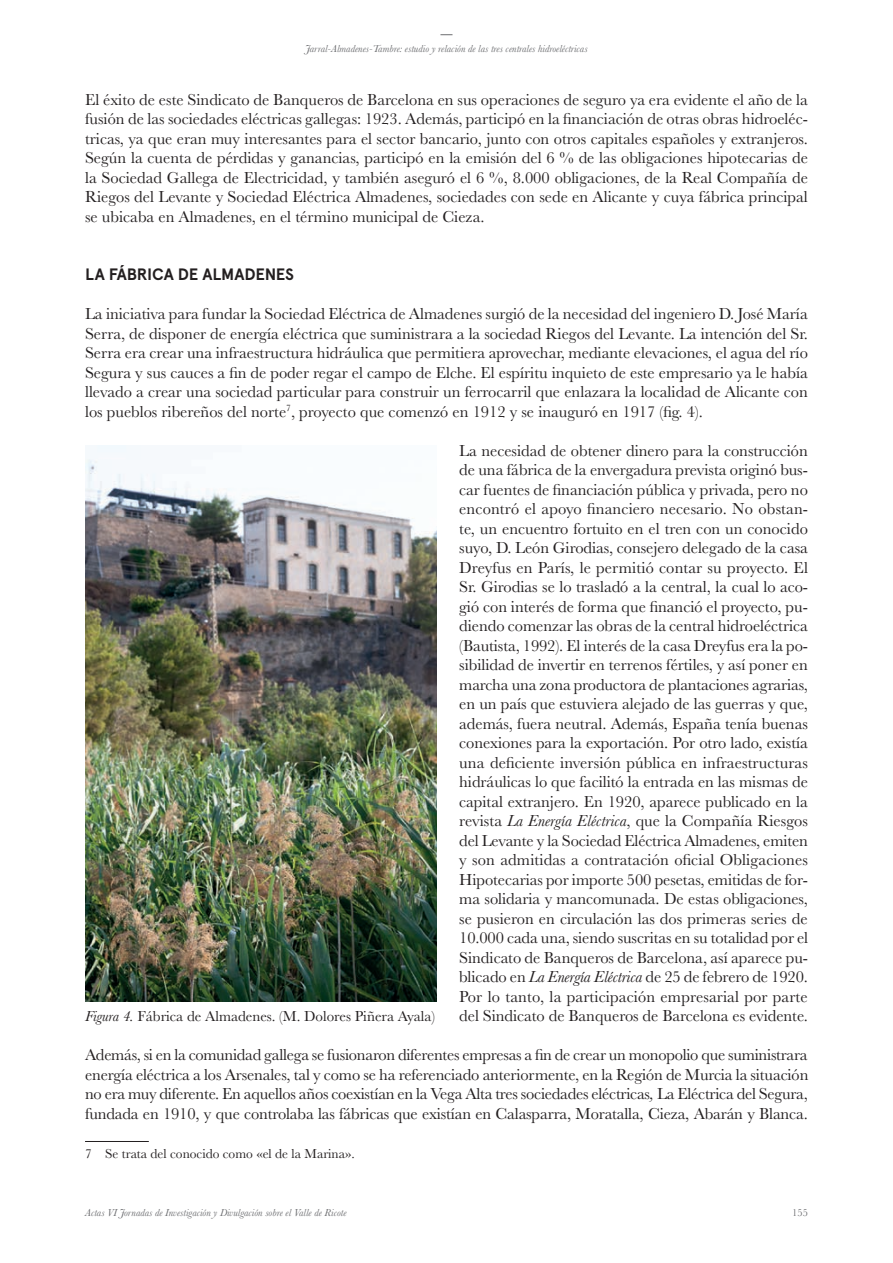
<style>
.page{position:relative;width:893px;height:1263px;background:#fff}
.page>*{position:absolute;margin:0;border:0;box-sizing:border-box;transform-origin:0 0}
.t1{font:16.5px/19.5px "Baskerville";color:#231f20;text-align:justify}
.t2{font:700 16.5px "Apercu";letter-spacing:-.01em;color:#231f20}
.t3{font:15px "Baskerville";color:#231f20}
.t4{font:13.5px "Baskerville";color:#231f20}
.t5{font:italic 10.5px "Baskerville";color:#6c6d70}
.t6{font:10.5px "Baskerville";color:#6c6d70}
.s1{font-style:italic}
</style>
<div class="page">
<svg style="left:440px;top:34px;width:12px;height:1px"></svg>
<hr style="left:85px;top:1141px;width:64px;height:1px;background:#231f20">
<img style="left:85px;top:445px;width:352px;height:557px">
<p class="t5" style="left:305px;top:43px;width:284px">Jarral-Almadenes-Tambre: estudio y relación de las tres centrales hidroeléctricas</p>
<p class="t1" style="left:85px;top:89px;width:724px">El éxito de este Sindicato de Banqueros de Barcelona en sus operaciones de seguro ya era evidente el año de la fusión de las sociedades eléctricas gallegas: 1923. Además, participó en la financiación de otras obras hidroeléc&shy;tricas, ya que eran muy interesantes para el sector bancario, junto con otros capitales españoles y extranjeros.<br>Según la cuenta de pérdidas y ganancias, participó en la emisión del 6 % de las obligaciones hipotecarias de la Sociedad Gallega de Electricidad, y también aseguró el 6 %, 8.000 obligaciones, de la Real Compañía de Riegos del Levante y Sociedad Eléctrica Almadenes, sociedades con sede en Alicante y cuya fábrica principal se ubicaba en Almadenes, en el término municipal de Cieza.</p>
<p class="t2" style="left:85px;top:264px;width:211px">LA FÁBRICA DE ALMADENES</p>
<p class="t1" style="left:85px;top:304px;width:724px">La iniciativa para fundar la Sociedad Eléctrica de Almadenes surgió de la necesidad del ingeniero D. José María Serra, de disponer de energía eléctrica que suministrara a la sociedad Riegos del Levante. La intención del Sr.<br>Serra era crear una infraestructura hidráulica que permitiera aprovechar, mediante elevaciones, el agua del río Segura y sus cauces a fin de poder regar el campo de Elche. El espíritu inquieto de este empresario ya le había llevado a crear una sociedad particular para construir un ferrocarril que enlazara la localidad de Alicante con los pueblos ribereños del norte<sup>7</sup>, proyecto que comenzó en 1912 y se inauguró en 1917 (fig. 4).</p>
<p class="t1" style="left:459px;top:440px;width:350px">La necesidad de obtener dinero para la construcción de una fábrica de la envergadura prevista originó bus&shy;car fuentes de financiación pública y privada, pero no encontró el apoyo financiero necesario. No obstan&shy;te, un encuentro fortuito en el tren con un conocido suyo, D. León Girodias, consejero delegado de la casa Dreyfus en París, le permitió contar su proyecto. El Sr. Girodias se lo trasladó a la central, la cual lo aco&shy;gió con interés de forma que financió el proyecto, pu&shy;diendo comenzar las obras de la central hidroeléctrica (Bautista, 1992). El interés de la casa Dreyfus era la po&shy;sibilidad de invertir en terrenos fértiles, y así poner en marcha una zona productora de plantaciones agrarias, en un país que estuviera alejado de las guerras y que, además, fuera neutral. Además, España tenía buenas conexiones para la exportación. Por otro lado, existía una deficiente inversión pública en infraestructuras hidráulicas lo que facilitó la entrada en las mismas de capital extranjero. En 1920, aparece publicado en la revista <span class="s1">La Energía Eléctrica</span>, que la Compañía Riesgos del Levante y la Sociedad Eléctrica Almadenes, emiten y son admitidas a contratación oficial Obligaciones Hipotecarias por importe 500 pesetas, emitidas de for&shy;ma solidaria y mancomunada. De estas obligaciones, se pusieron en circulación las dos primeras series de 10.000 cada una, siendo suscritas en su totalidad por el Sindicato de Banqueros de Barcelona, así aparece pu&shy;blicado en <span class="s1">La Energía Eléctrica</span> de 25 de febrero de 1920.<br>Por lo tanto, la participación empresarial por parte del Sindicato de Banqueros de Barcelona es evidente.</p>
<p class="t1" style="left:85px;top:1045px;width:725px">Además, si en la comunidad gallega se fusionaron diferentes empresas a fin de crear un monopolio que suministrara energía eléctrica a los Arsenales, tal y como se ha referenciado anteriormente, en la Región de Murcia la situación no era muy diferente. En aquellos años coexistían en la Vega Alta tres sociedades eléctricas<span class="s1">,</span> La Eléctrica del Segura, fundada en 1910, y que controlaba las fábricas que existían en Calasparra, Moratalla, Cieza, Abarán y Blanca.</p>
<p class="t4" style="left:85px;top:1145px;width:271px">7 Se trata del conocido como «el de la Marina».</p>
<p class="t3" style="left:85px;top:1008px;width:352px"><span class="s1">Figura 4.</span> Fábrica de Almadenes. (M. Dolores Piñera Ayala)</p>
<p class="t5" style="left:85px;top:1207px;width:263px">Actas VI Jornadas de Investigación y Divulgación sobre el Valle de Ricote</p>
<p class="t6" style="left:792px;top:1207px;width:17px">155</p>
</div>
